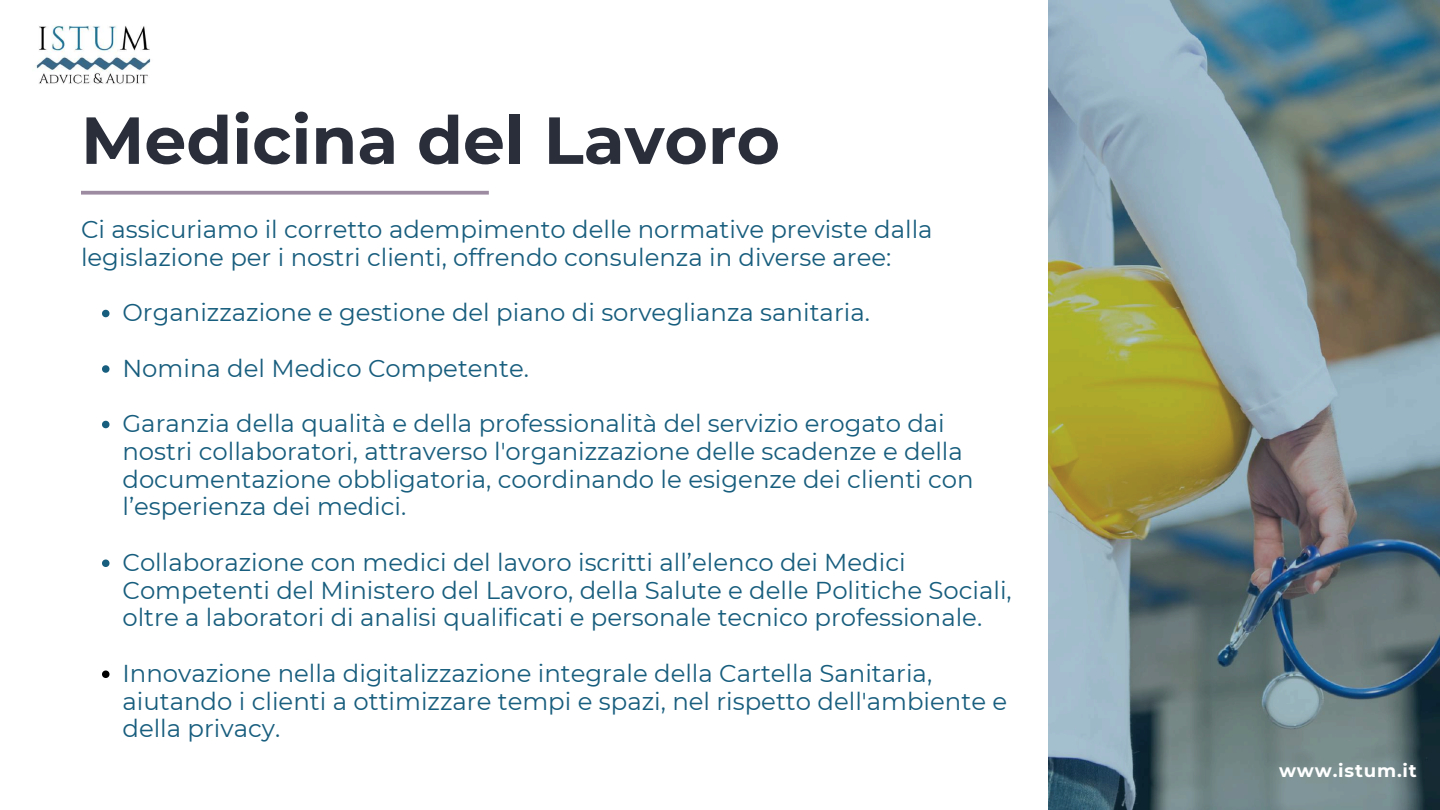
<style>
.page{position:relative;width:1440px;height:810px;background:#fff}
.page>*{position:absolute;margin:0;border:0;box-sizing:border-box;transform-origin:0 0}
.t1{font:700 66.4px "Montserrat";color:#2a2e3a}
.t2{font:24.4px/27.8px "Montserrat";color:#175d7d}
.t3{font:700 18.2px "Montserrat";letter-spacing:.045em;color:#fff}
</style>
<div class="page">
<img style="left:36px;top:25px;width:115px;height:59px">
<svg style="left:81px;top:191px;width:408px;height:4px;background:#a797aa"></svg>
<svg style="left:102px;top:310px;width:8px;height:7px"></svg>
<svg style="left:102px;top:365px;width:8px;height:8px"></svg>
<svg style="left:102px;top:421px;width:8px;height:7px"></svg>
<svg style="left:102px;top:560px;width:8px;height:7px"></svg>
<svg style="left:102px;top:671px;width:8px;height:7px"></svg>
<img style="left:1048px;top:0;width:392px;height:810px">
<h1 class="t1" style="left:81px;top:100px;width:700px">Medicina del Lavoro</h1>
<p class="t2" style="left:81px;top:215px;width:853px">Ci assicuriamo il corretto adempimento delle normative previste dalla legislazione per i nostri clienti, offrendo consulenza in diverse aree:</p>
<p class="t2" style="left:122px;top:298px;width:749px">Organizzazione e gestione del piano di sorveglianza sanitaria.</p>
<p class="t2" style="left:122px;top:354px;width:408px">Nomina del Medico Competente.</p>
<p class="t2" style="left:122px;top:409px;width:853px">Garanzia della qualità e della professionalità del servizio erogato dai nostri collaboratori, attraverso l'organizzazione delle scadenze e della documentazione obbligatoria, coordinando le esigenze dei clienti con l’esperienza dei medici.</p>
<p class="t2" style="left:122px;top:548px;width:891px">Collaborazione con medici del lavoro iscritti all’elenco dei Medici<br>Competenti del Ministero del Lavoro, della Salute e delle Politiche Sociali, oltre a laboratori di analisi qualificati e personale tecnico professionale.</p>
<p class="t2" style="left:122px;top:659px;width:886px">Innovazione nella digitalizzazione integrale della Cartella Sanitaria, aiutando i clienti a ottimizzare tempi e spazi, nel rispetto dell'ambiente e della privacy.</p>
<p class="t3" style="left:1279px;top:760px;width:139px">www.istum.it</p>
</div>
